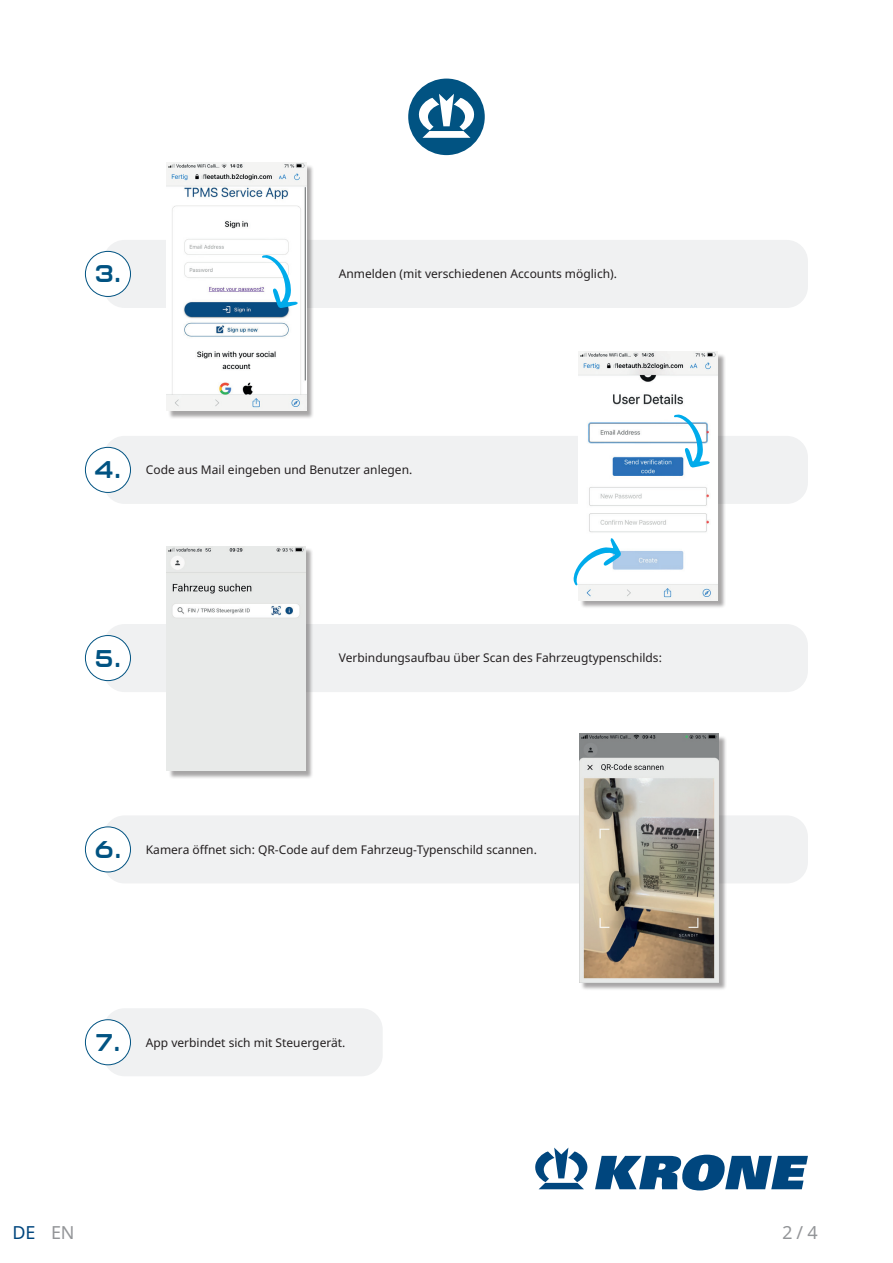
<style>
.page{position:relative;width:893px;height:1263px;background:#fff}
.page>*{position:absolute;margin:0;border:0;box-sizing:border-box;transform-origin:0 0}
.t1{font:700 24px "Kallisto";color:#015382}
.t2{font:18px "Noto Sans";color:#00467e}
.t3{font:18px "Noto Sans";color:#939598}
.t4{font:12px "Noto Sans";color:#231f20}
.s1{color:#939598}
</style>
<div class="page">
<svg style="left:535px;top:1147px;width:53px;height:42px"></svg>
<svg style="left:595px;top:1155px;width:213px;height:35px"></svg>
<div style="left:103px;top:240px;width:705px;height:68px;background:#f0f1f2;border-radius:21px"></div>
<div style="left:103px;top:624px;width:705px;height:68px;background:#f0f1f2;border-radius:21px"></div>
<div style="left:103px;top:1008px;width:280px;height:68px;background:#f0f1f2;border-radius:21px"></div>
<div style="left:103px;top:436px;width:705px;height:68px;background:#f0f1f2;border-radius:21px"></div>
<div style="left:103px;top:815px;width:705px;height:68px;background:#f0f1f2;border-radius:21px"></div>
<div style="left:85px;top:251px;width:45px;height:45px;background:#fff;border-radius:50%"></div>
<div style="left:85px;top:251px;width:46px;height:46px;border:1px solid #015382;border-radius:50%"></div>
<div style="left:85px;top:635px;width:45px;height:46px;background:#fff;border-radius:50%"></div>
<div style="left:85px;top:635px;width:46px;height:46px;border:1px solid #015382;border-radius:50%"></div>
<div style="left:85px;top:1020px;width:45px;height:45px;background:#fff;border-radius:50%"></div>
<div style="left:85px;top:1019px;width:46px;height:46px;border:1px solid #015382;border-radius:50%"></div>
<div style="left:85px;top:447px;width:45px;height:45px;background:#fff;border-radius:50%"></div>
<div style="left:85px;top:447px;width:46px;height:46px;border:1px solid #015382;border-radius:50%"></div>
<div style="left:85px;top:827px;width:45px;height:45px;background:#fff;border-radius:50%"></div>
<div style="left:85px;top:826px;width:46px;height:46px;border:1px solid #015382;border-radius:50%"></div>
<div style="left:408px;top:79px;width:77px;height:76px;background:#015382;border-radius:50%"></div>
<svg style="left:419px;top:94px;width:55px;height:44px"></svg>
<div style="left:168px;top:548px;width:146px;height:231px;background:#231f20;opacity:.4"></div>
<img style="left:167px;top:546px;width:138px;height:225px">
<div style="left:168px;top:164px;width:147px;height:255px;background:#231f20;opacity:.4"></div>
<img style="left:167px;top:163px;width:139px;height:247px">
<svg style="left:262px;top:255px;width:36px;height:53px"></svg>
<div style="left:580px;top:353px;width:146px;height:255px;background:#231f20;opacity:.4"></div>
<img style="left:578px;top:352px;width:140px;height:248px">
<svg style="left:673px;top:414px;width:37px;height:54px"></svg>
<svg style="left:573px;top:538px;width:49px;height:48px"></svg>
<div style="left:580px;top:735px;width:147px;height:255px;background:#231f20;opacity:.4"></div>
<img style="left:579px;top:734px;width:140px;height:248px">
<h1 class="t1" style="left:95px;top:259px;width:27px">3.</h1>
<p class="t4" style="left:339px;top:265px;width:280px">Anmelden (mit verschiedenen Accounts möglich).</p>
<h1 class="t1" style="left:95px;top:455px;width:28px">4.</h1>
<p class="t4" style="left:146px;top:461px;width:268px">Code aus Mail eingeben und Benutzer anlegen.</p>
<h1 class="t1" style="left:95px;top:643px;width:27px">5.</h1>
<p class="t4" style="left:339px;top:649px;width:325px">Verbindungsaufbau über Scan des Fahrzeugtypenschilds:</p>
<h1 class="t1" style="left:95px;top:835px;width:28px">6.</h1>
<p class="t4" style="left:146px;top:841px;width:393px">Kamera öffnet sich: QR-Code auf dem Fahrzeug-Typenschild scannen.</p>
<h1 class="t1" style="left:96px;top:1027px;width:26px">7.</h1>
<p class="t4" style="left:146px;top:1034px;width:201px">App verbindet sich mit Steuergerät.</p>
<h2 class="t2" style="left:13px;top:1219px;width:63px">DE <span class="s1">EN</span></h2>
<h2 class="t3" style="left:782px;top:1220px;width:37px">2 / 4</h2>
</div>
